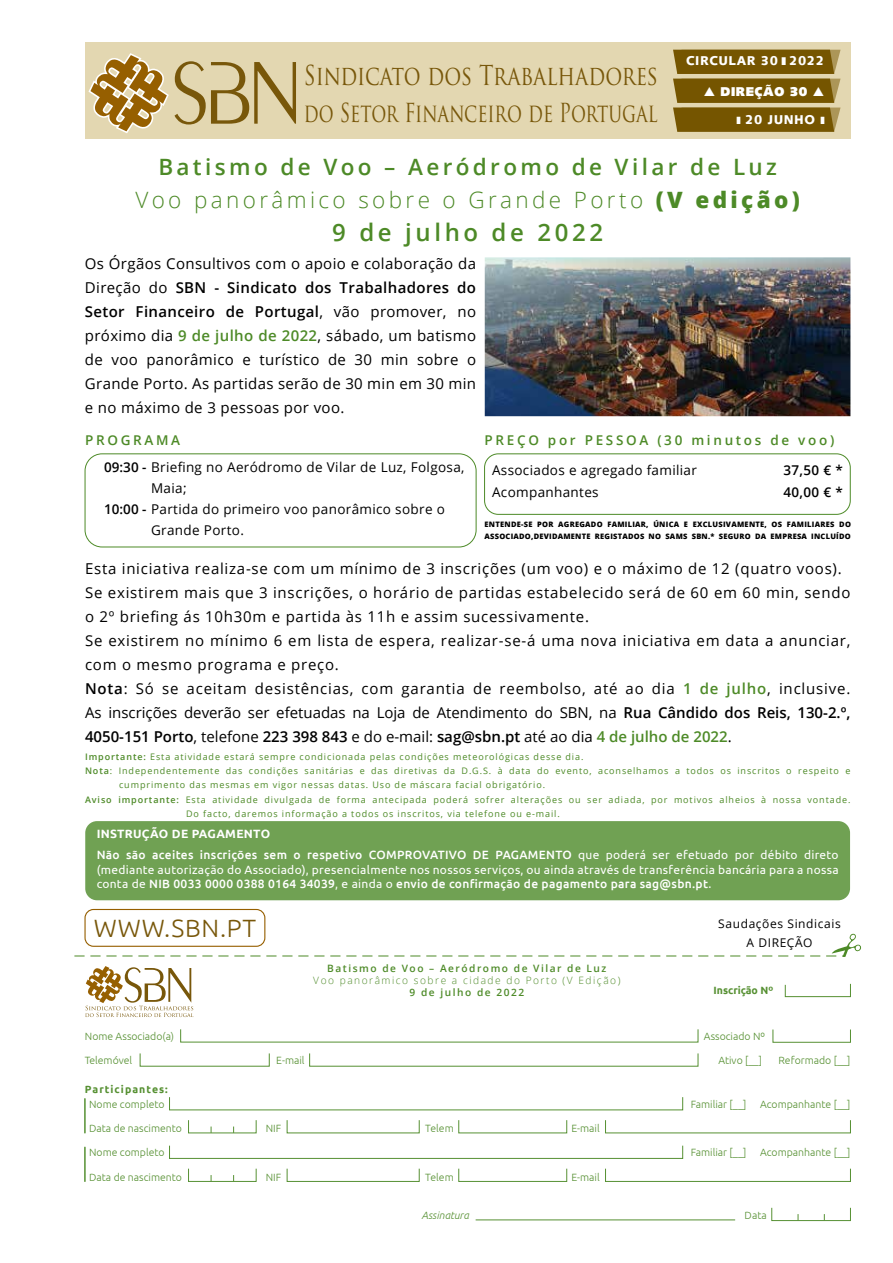
<style>
.page{position:relative;width:893px;height:1263px;background:#fff}
.page>*{position:absolute;margin:0;border:0;box-sizing:border-box;transform-origin:0 0}
.t1{font:26.7px "Trajan Pro";color:#78570a;scale:.78 1}
.t2{font:25.5px "Trajan Pro";color:#78570a;scale:.73 1}
.t3{font:300 25.05px "Ubuntu";letter-spacing:.03em;color:#78570a}
.t4{font:600 24px "Open Sans";letter-spacing:.15em;color:#4d8a27}
.t5{font:600 22.5px/33px "Open Sans";letter-spacing:.15em;color:#4d8a27;text-align:center}
.t6{font:15px/24px "Open Sans";letter-spacing:.05em;color:#000}
.t7{font:13.5px/26.7px "Open Sans";letter-spacing:.025em;color:#000}
.t8{font:600 13.5px "Open Sans";letter-spacing:.2em;color:#4d8a27}
.t9{font:600 13.5px "Open Sans";letter-spacing:.025em;color:#000}
.t10{font:900 12.75px "Syntax";letter-spacing:.045em;color:#fff}
.t11{font:900 12.75px "Syntax";letter-spacing:.045em;color:#fff}
.t12{font:12px/14.4px "Ubuntu";letter-spacing:.025em;color:#fff}
.t13{font:500 12px/21.9px "Ubuntu";letter-spacing:.025em;color:#fff}
.t14{font:12px "Open Sans";letter-spacing:.05em;color:#000}
.t15{font:300 10.5px "Ubuntu";color:#569032}
.t16{font:700 10.5px "Ubuntu";letter-spacing:.1em;color:#569032}
.t17{font:700 10.5px "Ubuntu";color:#569032}
.t18{font:italic 300 10.5px "Ubuntu";color:#569032}
.t19{font:600 10.2px "Open Sans";letter-spacing:.15em;color:#4d8a27}
.t20{font:300 10.2px "Open Sans";letter-spacing:.15em;color:#4d8a27}
.t21{font:9px "Open Sans";letter-spacing:.1em;color:#4d8a27}
.t22{font:800 7.5px/12px "Open Sans";letter-spacing:.03em;color:#000}
.s1{font-weight:300}
.s2{font-weight:800}
.s3{font-weight:600}
.s4{font-weight:600;color:#4d8a27}
.s5{font-weight:700}
.s6{font-weight:400}
.s7{font-weight:500}
</style>
<div class="page">
<div style="left:85px;top:43px;width:765px;height:96px;background:#e3d7b1"></div>
<svg style="left:673px;top:50px;width:167px;height:82px;background:#85681a"></svg>
<svg style="left:88px;top:53px;width:208px;height:80px"></svg>
<div style="left:84px;top:909px;width:181px;height:38px;border:1px solid #965f00;border-radius:9px"></div>
<svg style="left:74px;top:933px;width:787px;height:24px"></svg>
<svg style="left:785px;top:983px;width:66px;height:14px"></svg>
<svg style="left:85px;top:966px;width:108px;height:51px"></svg>
<hr style="left:84px;top:1099px;width:2px;height:34px;background:#569032">
<hr style="left:84px;top:1147px;width:2px;height:34px;background:#569032">
<div style="left:772px;top:1207px;width:79px;height:14px;border:1px solid #579134"></div>
<hr style="left:476px;top:1220px;width:259px;height:1px;background:#569032">
<img style="left:485px;top:257px;width:365px;height:159px">
<div style="left:85px;top:453px;width:391px;height:94px;border:1px solid #4d8a27;border-radius:17px"></div>
<div style="left:484px;top:453px;width:367px;height:62px;border:1px solid #4d8a27;border-radius:14px"></div>
<div style="left:85px;top:821px;width:765px;height:79px;background:#70a153;border-radius:12px"></div>
<h1 class="t1" style="left:304px;top:59px;width:456px">Sindicato dos Trabalhadores</h1>
<h2 class="t2" style="left:304px;top:96px;width:486px">do Setor Financeiro de Portugal</h2>
<p class="t10" style="left:686px;top:53px;width:139px">CIRCULAR 30 ❚ 2022</p>
<p class="t11" style="left:704px;top:84px;width:122px">▲ DIREÇÃO 30 ▲</p>
<p class="t10" style="left:736px;top:112px;width:90px">❚ 20 JUNHO ❚</p>
<h3 class="t5" style="left:135px;top:149px;width:666px">Batismo de Voo – Aeródromo de Vilar de Luz<br><span class="s1">Voo panorâmico sobre o Grande Porto</span> <span class="s2">(V edição)</span></h3>
<h3 class="t4" style="left:332px;top:215px;width:272px">9 de julho de 2022</h3>
<p class="t6" style="left:85px;top:251px;width:393px;text-align:justify">Os Órgãos Consultivos com o apoio e colaboração da Direção do <span class="s3">SBN - Sindicato dos Trabalhadores do Setor Financeiro de Portugal</span>, vão promover, no próximo dia <span class="s4">9 de julho de 2022</span>, sábado, um batismo de voo panorâmico e turístico de 30 min sobre o Grande Porto. As partidas serão de 30 min em 30 min e no máximo de 3 pessoas por voo.</p>
<p class="t7" style="left:104px;top:427px;width:362px;text-indent:-19px"><span class="s4">PROGRAMA<br></span><span class="s3">09:30 -</span> Briefing no Aeródromo de Vilar de Luz, Folgosa,</p>
<p class="t7" style="left:104px;top:495px;width:342px"><span class="s3">10:00 -</span> Partida do primeiro voo panorâmico sobre o</p>
<p class="t7" style="left:151px;top:474px;width:37px">Maia;</p>
<p class="t7" style="left:151px;top:516px;width:94px">Grande Porto.</p>
<p class="t8" style="left:484px;top:431px;width:351px">PREÇO por PESSOA (30 minutos de voo)</p>
<p class="t7" style="left:492px;top:456px;width:206px">Associados e agregado familiar</p>
<p class="t9" style="left:783px;top:461px;width:61px">37,50 € *</p>
<p class="t7" style="left:492px;top:479px;width:108px">Acompanhantes</p>
<p class="t9" style="left:783px;top:483px;width:61px">40,00 € *</p>
<p class="t22" style="left:485px;top:518px;width:368px">ENTENDE-SE POR AGREGADO FAMILIAR, ÚNICA E EXCLUSIVAMENTE, OS FAMILIARES DO<br>ASSOCIADO,DEVIDAMENTE REGISTADOS NO SAMS SBN.* SEGURO DA EMPRESA INCLUÍDO</p>
<p class="t6" style="left:85px;top:556px;width:767px">Esta iniciativa realiza-se com um mínimo de 3 inscrições (um voo) e o máximo de 12 (quatro voos).<br>Se existirem mais que 3 inscrições, o horário de partidas estabelecido será de 60 em 60 min, sendo o 2º briefing ás 10h30m e partida às 11h e assim sucessivamente.<br>Se existirem no mínimo 6 em lista de espera, realizar-se-á uma nova iniciativa em data a anunciar, com o mesmo programa e preço.<br><span class="s3">Nota</span>: Só se aceitam desistências, com garantia de reembolso, até ao dia <span class="s4">1 de julho</span>, inclusive.<br>As inscrições deverão ser efetuadas na Loja de Atendimento do SBN, na <span class="s3">Rua Cândido dos Reis, 130-2.º, 4050-151 Porto</span>, telefone <span class="s3">223 398 843</span> e do e-mail: <span class="s3">sag@sbn.pt</span> até ao dia <span class="s4">4 de julho de 2022</span>.</p>
<p class="t21" style="left:85px;top:750px;width:500px"><span class="s3">Importante:</span> Esta atividade estará sempre condicionada pelas condições meteorológicas desse dia.</p>
<p class="t21" style="left:85px;top:765px;width:767px"><span class="s3">Nota</span>: Independentemente das condições sanitárias e das diretivas da D.G.S. à data do evento, aconselhamos a todos os inscritos o respeito e</p>
<p class="t21" style="left:119px;top:779px;width:427px">cumprimento das mesmas em vigor nessas datas. Uso de máscara facial obrigatório.</p>
<p class="t21" style="left:85px;top:793px;width:767px"><span class="s3">Aviso importante:</span> Esta atividade divulgada de forma antecipada poderá sofrer alterações ou ser adiada, por motivos alheios à nossa vontade.</p>
<p class="t21" style="left:186px;top:807px;width:375px">Do facto, daremos informação a todos os inscritos, via telefone ou e-mail.</p>
<p class="t13" style="left:97px;top:822px;width:743px"><span class="s5">INSTRUÇÃO DE PAGAMENTO<br></span>Não são aceites inscrições sem o respetivo COMPROVATIVO DE PAGAMENTO <span class="s6">que poderá ser efetuado por débito direto</span></p>
<p class="t12" style="left:97px;top:862px;width:743px">(mediante autorização do Associado), presencialmente nos nossos serviços, ou ainda através de transferência bancária para a nossa conta de <span class="s7">NIB 0033 0000 0388 0164 34039</span>, e ainda o <span class="s7">envio de confirmação de pagamento para sag@sbn.pt</span>.</p>
<h3 class="t3" style="left:94px;top:913px;width:164px">WWW.SBN.PT</h3>
<p class="t19" style="left:327px;top:961px;width:281px">Batismo de Voo – Aeródromo de Vilar de Luz</p>
<p class="t20" style="left:313px;top:973px;width:309px">Voo panorâmico sobre a cidade do Porto (V Edição)</p>
<p class="t19" style="left:410px;top:986px;width:116px">9 de julho de 2022</p>
<p class="t15" style="left:85px;top:1030px;width:91px">Nome Associado(a)</p>
<p class="t15" style="left:85px;top:1054px;width:49px">Telemóvel</p>
<p class="t15" style="left:276px;top:1054px;width:30px">E-mail</p>
<p class="t16" style="left:85px;top:1083px;width:85px">Participantes:</p>
<p class="t14" style="left:718px;top:915px;width:124px">Saudações Sindicais</p>
<p class="t14" style="left:746px;top:935px;width:68px">A DIREÇÃO</p>
<p class="t17" style="left:713px;top:984px;width:61px">Inscrição Nº</p>
<p class="t15" style="left:704px;top:1030px;width:63px">Associado Nº</p>
<p class="t15" style="left:718px;top:1054px;width:45px">Ativo [__]</p>
<p class="t15" style="left:778px;top:1054px;width:74px">Reformado [__]</p>
<p class="t15" style="left:89px;top:1097px;width:77px">Nome completo</p>
<p class="t15" style="left:691px;top:1097px;width:57px">Familiar [__]</p>
<p class="t15" style="left:760px;top:1097px;width:92px">Acompanhante [__]</p>
<p class="t15" style="left:89px;top:1122px;width:94px">Data de nascimento</p>
<p class="t15" style="left:266px;top:1122px;width:17px">NIF</p>
<p class="t15" style="left:425px;top:1122px;width:30px">Telem</p>
<p class="t15" style="left:571px;top:1122px;width:30px">E-mail</p>
<p class="t15" style="left:89px;top:1146px;width:77px">Nome completo</p>
<p class="t15" style="left:691px;top:1146px;width:57px">Familiar [__]</p>
<p class="t15" style="left:760px;top:1146px;width:92px">Acompanhante [__]</p>
<p class="t15" style="left:89px;top:1171px;width:94px">Data de nascimento</p>
<p class="t15" style="left:266px;top:1171px;width:17px">NIF</p>
<p class="t15" style="left:425px;top:1170px;width:30px">Telem</p>
<p class="t15" style="left:571px;top:1170px;width:30px">E-mail</p>
<p class="t18" style="left:421px;top:1208px;width:49px">Assinatura</p>
<p class="t15" style="left:745px;top:1208px;width:24px">Data</p>
</div>
